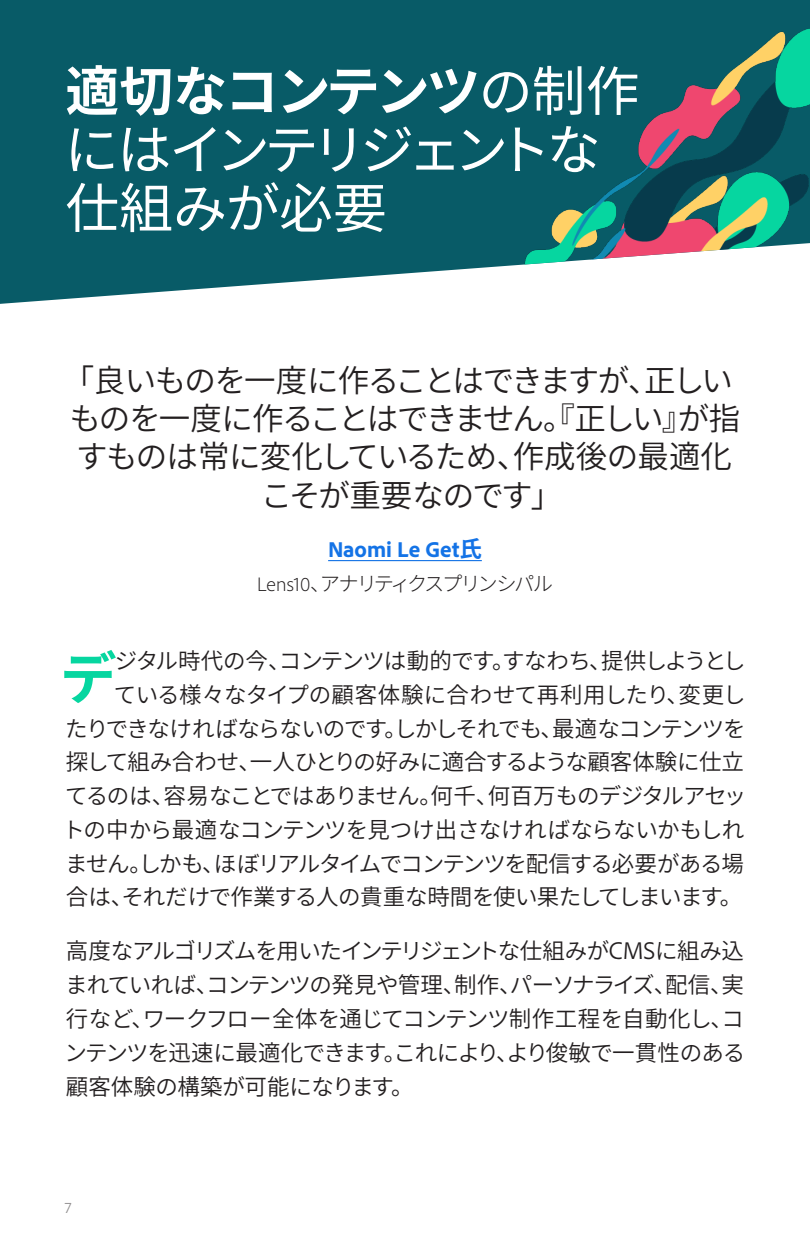
<style>
.page{position:relative;width:810px;height:1256px;background:#fff}
.page>*{position:absolute;margin:0;border:0;box-sizing:border-box;transform-origin:0 0}
.t1{font:800 56.25px "Adobe Clean Han";color:#06d6a0}
.t2{font:54px/58.5px "Adobe Clean Han";letter-spacing:-.08em;color:#fff}
.t3{font:31.5px "Adobe Clean Han";letter-spacing:-.065em;color:#231f20}
.t4{font:31.5px "Adobe Clean Han";letter-spacing:-.02em;color:#231f20}
.t5{font:31.5px "Adobe Clean Han";letter-spacing:-.045em;color:#231f20}
.t6{font:22.5px/33.8px "Adobe Clean Han";letter-spacing:-.04em;color:#231f20;text-align:right}
.t7{font:800 22.5px "Adobe Clean";color:#1473e6}
.t8{font:300 20.25px "Adobe Clean Han";letter-spacing:-.12em;color:#231f20}
.t9{font:300 15.75px "Adobe Clean";color:#231f20}
.s1{font-weight:800}
.s2{font-family:"Adobe Clean Han"}
.s3{font-family:"Adobe Clean"}
</style>
<div class="page">
<hr style="left:328px;top:560px;width:154px;height:1px;background:#1473e6">
<img style="left:0;top:0;width:810px;height:304px">
<h2 class="t2" style="left:65px;top:63px;width:576px"><span class="s1">適切なコンテンツ</span>の制作にはインテリジェントな仕組みが必要</h2>
<h3 class="t3" style="left:63px;top:362px;width:672px">「良いものを一度に作ることはできますが、正しい</h3>
<h3 class="t3" style="left:69px;top:401px;width:672px">ものを一度に作ることはできません。『正しい』が指</h3>
<h3 class="t4" style="left:76px;top:439px;width:657px">すものは常に変化しているため、作成後の最適化</h3>
<h3 class="t5" style="left:261px;top:477px;width:303px">こそが重要なのです」</h3>
<p class="t7" style="left:328px;top:535px;width:155px">Naomi Le Get<span class="s2">氏</span></p>
<p class="t8" style="left:257px;top:572px;width:297px"><span class="s3">Lens10</span>、アナリティクスプリンシパル</p>
<h1 class="t1" style="left:60px;top:646px;width:58px">デ</h1>
<p class="t6" style="left:63px;top:644px;width:685px">ジタル時代の今、コンテンツは動的です。すなわち、提供しようとし<br>ている様々なタイプの顧客体験に合わせて再利用したり、変更し<br>たりできなければならないのです。しかしそれでも、最適なコンテンツを探して組み合わせ、一人ひとりの好みに適合するような顧客体験に仕立てるのは、容易なことではありません。何千、何百万ものデジタルアセットの中から最適なコンテンツを見つけ出さなければならないかもしれません。しかも、ほぼリアルタイムでコンテンツを配信する必要がある場合は、それだけで作業する人の貴重な時間を使い果たしてしまいます。</p>
<p class="t6" style="left:65px;top:934px;width:682px;text-align:justify">高度なアルゴリズムを用いたインテリジェントな仕組みがCMSに組み込まれていれば、コンテンツの発見や管理、制作、パーソナライズ、配信、実行など、ワークフロー全体を通じてコンテンツ制作工程を自動化し、コンテンツを迅速に最適化できます。これにより、より俊敏で一貫性のある顧客体験の構築が可能になります。</p>
<p class="t9" style="left:65px;top:1197px;width:8px">7</p>
</div>
